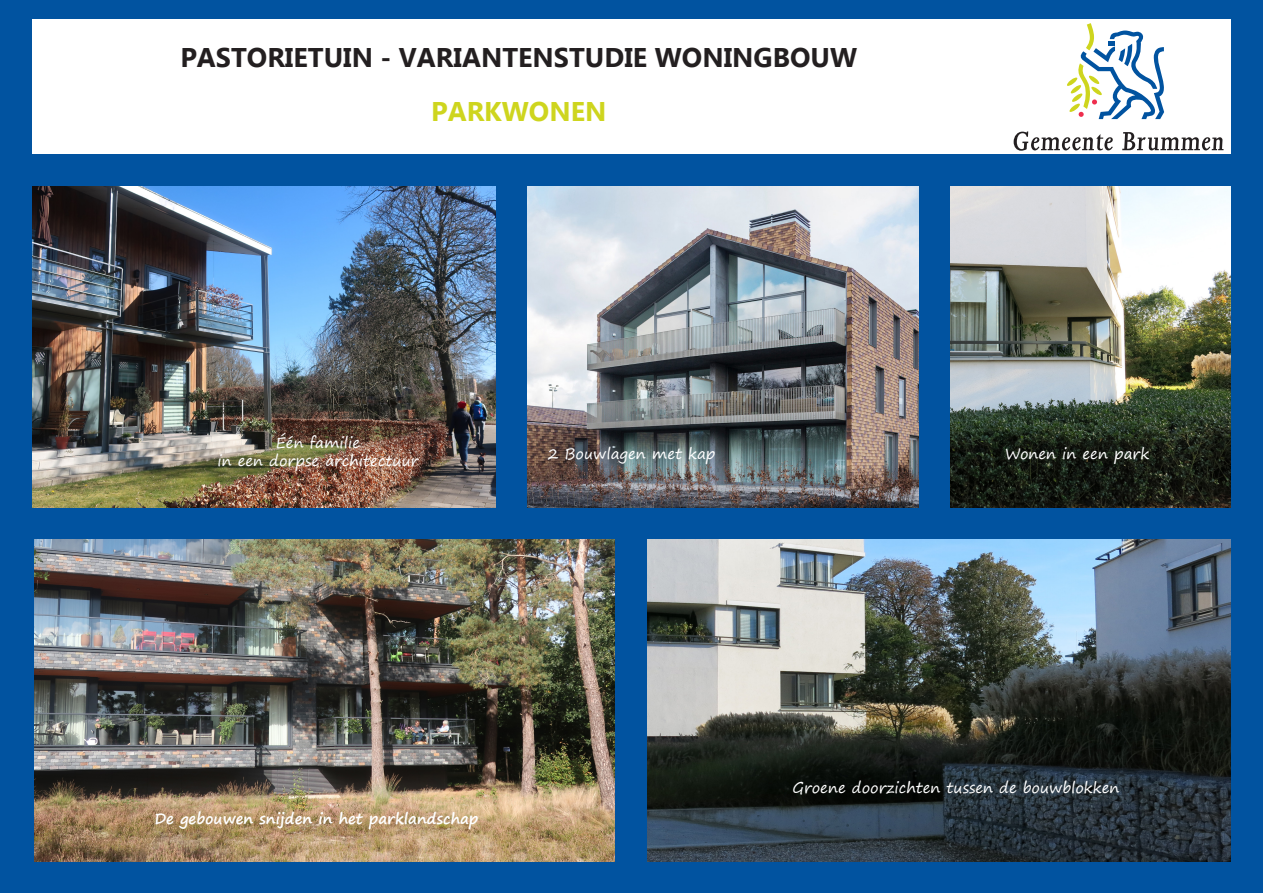
<style>
.page{position:relative;width:1263px;height:893px;background:#fff}
.page>*{position:absolute;margin:0;border:0;box-sizing:border-box;transform-origin:0 0}
.t1{font:700 27px "Microsoft New Tai Lue";color:#231f20}
.t2{font:700 27px "Microsoft New Tai Lue";color:#ced51e}
.t3{font:15px "Segoe Print";color:#fff}
.t4{font:700 15px "Segoe Print";color:#fff}
</style>
<div class="page">
<div style="left:0;top:0;width:1262px;height:893px;background:#0153a0"></div>
<div style="left:32px;top:20px;width:1199px;height:134px;background:#fff"></div>
<svg style="left:1014px;top:131px;width:99px;height:20px"></svg>
<svg style="left:1122px;top:132px;width:101px;height:18px"></svg>
<svg style="left:1067px;top:23px;width:97px;height:96px"></svg>
<img style="left:32px;top:186px;width:464px;height:322px">
<img style="left:647px;top:539px;width:584px;height:322px">
<img style="left:528px;top:186px;width:390px;height:321px">
<img style="left:34px;top:539px;width:581px;height:322px">
<img style="left:950px;top:186px;width:281px;height:321px">
<p class="t1" style="left:180px;top:42px;width:678px">PASTORIETUIN - VARIANTENSTUDIE WONINGBOUW</p>
<p class="t2" style="left:431px;top:96px;width:177px">PARKWONEN</p>
<p class="t3" style="left:276px;top:430px;width:86px">Één familie</p>
<p class="t3" style="left:217px;top:448px;width:203px">in een dorpse architectuur</p>
<p class="t3" style="left:548px;top:440px;width:169px">2 Bouwlagen met kap</p>
<p class="t3" style="left:1005px;top:440px;width:146px">Wonen in een park</p>
<p class="t4" style="left:154px;top:805px;width:326px">De gebouwen snijden in het parklandschap</p>
<p class="t3" style="left:792px;top:774px;width:328px">Groene doorzichten tussen de bouwblokken</p>
</div>
